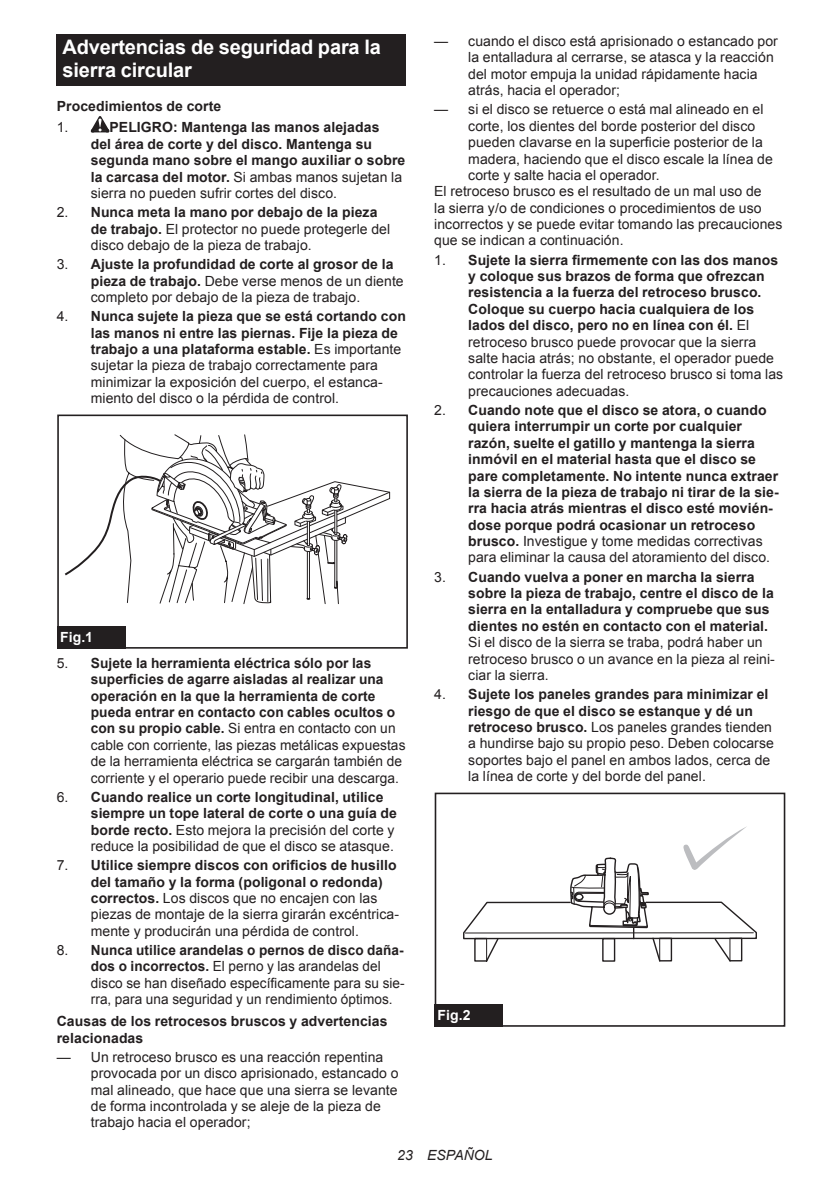
<style>
.page{position:relative;width:840px;height:1191px;background:#fff}
.page>*{position:absolute;margin:0;border:0;box-sizing:border-box;transform-origin:0 0}
.t1{font:700 20px/23.4px "Arial";letter-spacing:-.01em;color:#fff}
.t2{font:14px/16.4px "Arial";letter-spacing:.005em;color:#231f20}
.t3{font:700 14px/16.4px "Arial";letter-spacing:.005em;color:#231f20}
.t4{font:700 14px "Arial";letter-spacing:.005em;color:#fff}
.t5{font:italic 14px "Arial";letter-spacing:.005em;color:#231f20}
.s1{font-weight:400}
.s2{font-weight:700}
</style>
<div class="page">
<div style="left:57px;top:34px;width:348px;height:52px;background:#231f20"></div>
<svg style="left:91px;top:116px;width:18px;height:16px"></svg>
<svg style="left:64px;top:434px;width:327px;height:170px"></svg>
<div style="left:57px;top:414px;width:350px;height:234px;border:2px solid #231f20"></div>
<div style="left:57px;top:626px;width:68px;height:22px;background:#231f20"></div>
<svg style="left:463px;top:826px;width:294px;height:136px"></svg>
<div style="left:434px;top:792px;width:350px;height:234px;border:2px solid #231f20"></div>
<div style="left:434px;top:1004px;width:68px;height:22px;background:#231f20"></div>
<h1 class="t1" style="left:62px;top:36px;width:320px">Advertencias de seguridad para la sierra circular</h1>
<p class="t3" style="left:57px;top:98px;width:166px">Procedimientos de corte</p>
<p class="t2" style="left:57px;top:119px;width:13px">1.</p>
<p class="t3" style="left:91px;top:120px;width:316px;text-indent:19px">PELIGRO: Mantenga las manos alejadas<br>del área de corte y del disco. Mantenga su segunda mano sobre el mango auxiliar o sobre la carcasa del motor. <span class="s1">Si ambas manos sujetan la sierra no pueden sufrir cortes del disco.</span></p>
<p class="t2" style="left:91px;top:204px;width:301px;text-indent:-34px">2. <span class="s2">Nunca meta la mano por debajo de la pieza de trabajo.</span> El protector no puede protegerle del disco debajo de la pieza de trabajo.</p>
<p class="t2" style="left:91px;top:256px;width:314px;text-indent:-34px">3. <span class="s2">Ajuste la profundidad de corte al grosor de la pieza de trabajo.</span> Debe verse menos de un diente completo por debajo de la pieza de trabajo.</p>
<p class="t2" style="left:91px;top:308px;width:316px;text-indent:-34px">4. <span class="s2">Nunca sujete la pieza que se está cortando con las manos ni entre las piernas. Fije la pieza de trabajo a una plataforma estable.</span> Es importante sujetar la pieza de trabajo correctamente para minimizar la exposición del cuerpo, el estanca&shy;miento del disco o la pérdida de control.</p>
<p class="t4" style="left:60px;top:627px;width:34px">Fig.1</p>
<p class="t3" style="left:91px;top:655px;width:316px;text-indent:-34px"><span class="s1">5.</span> Sujete la herramienta eléctrica sólo por las superficies de agarre aisladas al realizar una operación en la que la herramienta de corte pueda entrar en contacto con cables ocultos o con su propio cable. <span class="s1">Si entra en contacto con un cable con corriente, las piezas metálicas expuestas de la herramienta eléctrica se cargarán también de corriente y el operario puede recibir una descarga.</span></p>
<p class="t3" style="left:91px;top:789px;width:307px;text-indent:-34px"><span class="s1">6.</span> Cuando realice un corte longitudinal, utilice siempre un tope lateral de corte o una guía de borde recto. <span class="s1">Esto mejora la precisión del corte y reduce la posibilidad de que el disco se atasque.</span></p>
<p class="t2" style="left:91px;top:857px;width:309px;text-indent:-34px">7. <span class="s2">Utilice siempre discos con orificios de husillo del tamaño y la forma (poligonal o redonda) correctos.</span> Los discos que no encajen con las piezas de montaje de la sierra girarán excéntrica&shy;mente y producirán una pérdida de control.</p>
<p class="t2" style="left:91px;top:942px;width:315px;text-indent:-34px">8. <span class="s2">Nunca utilice arandelas o pernos de disco daña&shy;dos o incorrectos.</span> El perno y las arandelas del disco se han diseñado específicamente para su sie&shy;rra, para una seguridad y un rendimiento óptimos.</p>
<p class="t3" style="left:57px;top:1013px;width:332px">Causas de los retrocesos bruscos y advertencias relacionadas</p>
<p class="t2" style="left:91px;top:1048px;width:309px;text-indent:-34px">— Un retroceso brusco es una reacción repentina provocada por un disco aprisionado, estancado o mal alineado, que hace que una sierra se levante de forma incontrolada y se aleje de la pieza de trabajo hacia el operador;</p>
<p class="t2" style="left:468px;top:33px;width:311px;text-indent:-34px">— cuando el disco está aprisionado o estancado por la entalladura al cerrarse, se atasca y la reacción del motor empuja la unidad rápidamente hacia atrás, hacia el operador;</p>
<p class="t2" style="left:434px;top:101px;width:330px">— si el disco se retuerce o está mal alineado en el</p>
<p class="t2" style="left:468px;top:118px;width:288px">corte, los dientes del borde posterior del disco</p>
<p class="t2" style="left:468px;top:134px;width:296px">pueden clavarse en la superficie posterior de la</p>
<p class="t2" style="left:468px;top:151px;width:306px">madera, haciendo que el disco escale la línea de</p>
<p class="t2" style="left:468px;top:167px;width:193px">corte y salte hacia el operador.</p>
<p class="t2" style="left:434px;top:183px;width:329px">El retroceso brusco es el resultado de un mal uso de</p>
<p class="t2" style="left:434px;top:200px;width:329px">la sierra y/o de condiciones o procedimientos de uso</p>
<p class="t2" style="left:434px;top:216px;width:349px">incorrectos y se puede evitar tomando las precauciones</p>
<p class="t2" style="left:434px;top:232px;width:191px">que se indican a continuación.</p>
<p class="t3" style="left:468px;top:252px;width:316px;text-indent:-34px"><span class="s1">1.</span> Sujete la sierra firmemente con las dos manos y coloque sus brazos de forma que ofrezcan resistencia a la fuerza del retroceso brusco.<br>Coloque su cuerpo hacia cualquiera de los lados del disco, pero no en línea con él. <span class="s1">El retroceso brusco puede provocar que la sierra salte hacia atrás; no obstante, el operador puede controlar la fuerza del retroceso brusco si toma las precauciones adecuadas.</span></p>
<p class="t3" style="left:468px;top:402px;width:312px;text-indent:-34px"><span class="s1">2.</span> Cuando note que el disco se atora, o cuando quiera interrumpir un corte por cualquier razón, suelte el gatillo y mantenga la sierra inmóvil en el material hasta que el disco se pare completamente. No intente nunca extraer la sierra de la pieza de trabajo ni tirar de la sie&shy;rra hacia atrás mientras el disco esté movién&shy;dose porque podrá ocasionar un retroceso brusco. <span class="s1">Investigue y tome medidas correctivas para eliminar la causa del atoramiento del disco.</span></p>
<p class="t3" style="left:468px;top:569px;width:307px;text-indent:-34px"><span class="s1">3.</span> Cuando vuelva a poner en marcha la sierra sobre la pieza de trabajo, centre el disco de la sierra en la entalladura y compruebe que sus dientes no estén en contacto con el material.</p>
<p class="t2" style="left:468px;top:634px;width:308px">Si el disco de la sierra se traba, podrá haber un retroceso brusco o un avance en la pieza al reini&shy;ciar la sierra.</p>
<p class="t2" style="left:468px;top:686px;width:307px;text-indent:-34px">4. <span class="s2">Sujete los paneles grandes para minimizar el riesgo de que el disco se estanque y dé un retroceso brusco.</span> Los paneles grandes tienden a hundirse bajo su propio peso. Deben colocarse soportes bajo el panel en ambos lados, cerca de la línea de corte y del borde del panel.</p>
<p class="t4" style="left:437px;top:1005px;width:34px">Fig.2</p>
<p class="t5" style="left:397px;top:1146px;width:97px">23 ESPAÑOL</p>
</div>
